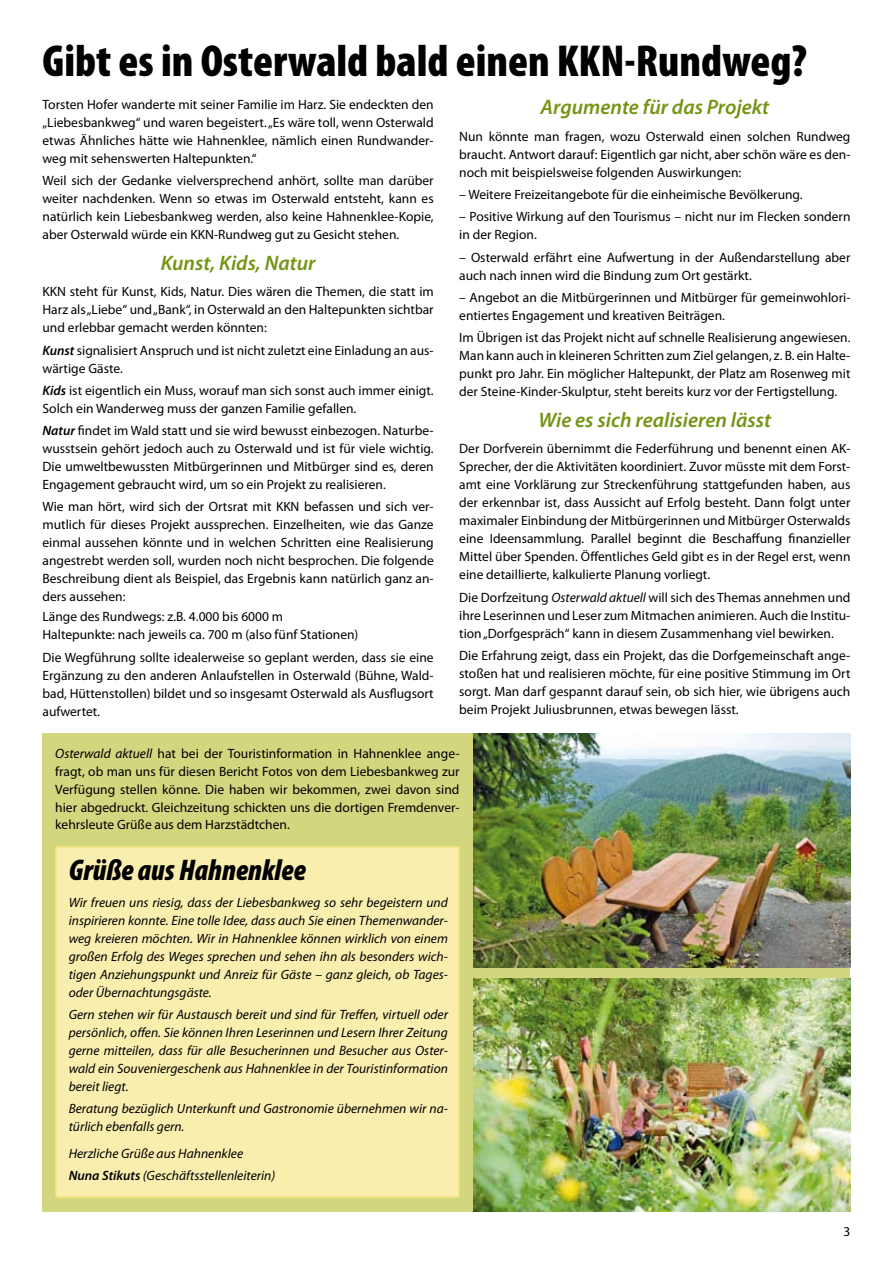
<style>
.page{position:relative;width:893px;height:1263px;background:#fff}
.page>*{position:absolute;margin:0;border:0;box-sizing:border-box;transform-origin:0 0}
.t1{font:900 condensed 45px "Myriad Pro";color:#000}
.t2{font:italic 900 condensed 30px "Myriad Pro";color:#000}
.t3{font:italic 600 21px "Myriad Pro";color:#739513}
.t4{font:13.5px/18px "Myriad Pro";color:#000;text-align:justify}
.t5{font:italic 13.5px/18px "Myriad Pro";color:#000;text-align:justify}
.s1{font-weight:600;font-style:italic}
.s2{font-style:italic}
.s3{font-weight:600}
</style>
<div class="page">
<div style="left:43px;top:733px;width:807px;height:479px;background:#d2d67f"></div>
<div style="left:55px;top:846px;width:405px;height:352px;background:#faeeaf;border:2px solid #f7e57f"></div>
<img style="left:473px;top:733px;width:378px;height:234px">
<img style="left:473px;top:978px;width:378px;height:234px">
<h1 class="t1" style="left:43px;top:36px;width:766px">Gibt es in Osterwald bald einen KKN-Rundweg?</h1>
<p class="t4" style="left:43px;top:95px;width:393px">Torsten Hofer wanderte mit seiner Familie im Harz. Sie endeckten den „Liebesbankweg“ und waren begeistert. „Es wäre toll, wenn Osterwald etwas Ähnliches hätte wie Hahnenklee, nämlich einen Rundwander&shy;weg mit sehenswerten Haltepunkten.“</p>
<p class="t4" style="left:43px;top:171px;width:393px">Weil sich der Gedanke vielversprechend anhört, sollte man darüber weiter nachdenken. Wenn so etwas im Osterwald entsteht, kann es natürlich kein Liebesbankweg werden, also keine Hahnenklee-Kopie, aber Osterwald würde ein KKN-Rundweg gut zu Gesicht stehen.</p>
<h3 class="t3" style="left:161px;top:249px;width:156px">Kunst, Kids, Natur</h3>
<p class="t4" style="left:43px;top:283px;width:393px">KKN steht für Kunst, Kids, Natur. Dies wären die Themen, die statt im Harz als „Liebe“ und „Bank“, in Osterwald an den Haltepunkten sichtbar und erlebbar gemacht werden könnten:</p>
<p class="t4" style="left:43px;top:341px;width:393px"><span class="s1">Kunst</span> signalisiert Anspruch und ist nicht zuletzt eine Einladung an aus&shy;wärtige Gäste.</p>
<p class="t4" style="left:43px;top:381px;width:393px"><span class="s1">Kids</span> ist eigentlich ein Muss, worauf man sich sonst auch immer einigt.<br>Solch ein Wanderweg muss der ganzen Familie gefallen.</p>
<p class="t4" style="left:43px;top:421px;width:393px"><span class="s1">Natur</span> findet im Wald statt und sie wird bewusst einbezogen. Naturbe&shy;wusstsein gehört jedoch auch zu Osterwald und ist für viele wichtig.<br>Die umweltbewussten Mitbürgerinnen und Mitbürger sind es, deren Engagement gebraucht wird, um so ein Projekt zu realisieren.</p>
<p class="t4" style="left:43px;top:497px;width:393px">Wie man hört, wird sich der Ortsrat mit KKN befassen und sich ver&shy;mutlich für dieses Projekt aussprechen. Einzelheiten, wie das Ganze einmal aussehen könnte und in welchen Schritten eine Realisierung angestrebt werden soll, wurden noch nicht besprochen. Die folgende Beschreibung dient als Beispiel, das Ergebnis kann natürlich ganz an&shy;ders aussehen:</p>
<p class="t4" style="left:43px;top:608px;width:317px">Länge des Rundwegs: z.B. 4.000 bis 6000 m<br>Haltepunkte: nach jeweils ca. 700 m (also fünf Stationen)</p>
<p class="t4" style="left:43px;top:648px;width:393px">Die Wegführung sollte idealerweise so geplant werden, dass sie eine Ergänzung zu den anderen Anlaufstellen in Osterwald (Bühne, Wald&shy;bad, Hüttenstollen) bildet und so insgesamt Osterwald als Ausflugsort aufwertet.</p>
<h3 class="t3" style="left:540px;top:94px;width:230px">Argumente für das Projekt</h3>
<p class="t4" style="left:459px;top:127px;width:393px">Nun könnte man fragen, wozu Osterwald einen solchen Rundweg braucht. Antwort darauf: Eigentlich gar nicht, aber schön wäre es den&shy;noch mit beispielsweise folgenden Auswirkungen:</p>
<p class="t4" style="left:459px;top:185px;width:345px">– Weitere Freizeitangebote für die einheimische Bevölkerung.</p>
<p class="t4" style="left:459px;top:208px;width:393px">– Positive Wirkung auf den Tourismus – nicht nur im Flecken sondern in der Region.</p>
<p class="t4" style="left:459px;top:248px;width:393px">– Osterwald erfährt eine Aufwertung in der Außendarstellung aber auch nach innen wird die Bindung zum Ort gestärkt.</p>
<p class="t4" style="left:459px;top:288px;width:393px">– Angebot an die Mitbürgerinnen und Mitbürger für gemeinwohlori&shy;entiertes Engagement und kreativen Beiträgen.</p>
<p class="t4" style="left:459px;top:328px;width:393px">Im Übrigen ist das Projekt nicht auf schnelle Realisierung angewiesen.<br>Man kann auch in kleineren Schritten zum Ziel gelangen, z. B. ein Halte&shy;punkt pro Jahr. Ein möglicher Haltepunkt, der Platz am Rosenweg mit der Steine-Kinder-Skulptur, steht bereits kurz vor der Fertigstellung.</p>
<h3 class="t3" style="left:539px;top:406px;width:234px">Wie es sich realisieren lässt</h3>
<p class="t4" style="left:459px;top:440px;width:393px">Der Dorfverein übernimmt die Federführung und benennt einen AK-Sprecher, der die Aktivitäten koordiniert. Zuvor müsste mit dem Forst&shy;amt eine Vorklärung zur Streckenführung stattgefunden haben, aus der erkennbar ist, dass Aussicht auf Erfolg besteht. Dann folgt unter maximaler Einbindung der Mitbürgerinnen und Mitbürger Osterwalds eine Ideensammlung. Parallel beginnt die Beschaffung finanzieller Mittel über Spenden. Öffentliches Geld gibt es in der Regel erst, wenn eine detaillierte, kalkulierte Planung vorliegt.</p>
<p class="t4" style="left:459px;top:588px;width:393px">Die Dorfzeitung <span class="s2">Osterwald aktuell</span> will sich des Themas annehmen und ihre Leserinnen und Leser zum Mitmachen animieren. Auch die Institu&shy;tion „Dorfgespräch“ kann in diesem Zusammenhang viel bewirken.</p>
<p class="t4" style="left:459px;top:646px;width:393px">Die Erfahrung zeigt, dass ein Projekt, das die Dorfgemeinschaft ange&shy;stoßen hat und realisieren möchte, für eine positive Stimmung im Ort sorgt. Man darf gespannt darauf sein, ob sich hier, wie übrigens auch beim Projekt Juliusbrunnen, etwas bewegen lässt.</p>
<p class="t4" style="left:55px;top:744px;width:406px"><span class="s2">Osterwald aktuell</span> hat bei der Touristinformation in Hahnenklee ange&shy;fragt, ob man uns für diesen Bericht Fotos von dem Liebesbankweg zur Verfügung stellen könne. Die haben wir bekommen, zwei davon sind hier abgedruckt. Gleichzeitung schickten uns die dortigen Fremdenver&shy;kehrsleute Grüße aus dem Harzstädtchen.</p>
<h2 class="t2" style="left:69px;top:854px;width:239px">Grüße aus Hahnenklee</h2>
<p class="t5" style="left:69px;top:893px;width:381px">Wir freuen uns riesig, dass der Liebesbankweg so sehr begeistern und inspirieren konnte. Eine tolle Idee, dass auch Sie einen Themenwander&shy;weg kreieren möchten. Wir in Hahnenklee können wirklich von einem großen Erfolg des Weges sprechen und sehen ihn als besonders wich&shy;tigen Anziehungspunkt und Anreiz für Gäste – ganz gleich, ob Tages&shy;oder Übernachtungsgäste.</p>
<p class="t5" style="left:69px;top:1005px;width:381px">Gern stehen wir für Austausch bereit und sind für Treffen, virtuell oder persönlich, offen. Sie können Ihren Leserinnen und Lesern Ihrer Zeitung gerne mitteilen, dass für alle Besucherinnen und Besucher aus Oster&shy;wald ein Souveniergeschenk aus Hahnenklee in der Touristinformation bereit liegt.</p>
<p class="t5" style="left:69px;top:1100px;width:381px">Beratung bezüglich Unterkunft und Gastronomie übernehmen wir na&shy;türlich ebenfalls gern.</p>
<p class="t5" style="left:69px;top:1142px;width:208px;line-height:22.2px">Herzliche Grüße aus Hahnenklee<br><span class="s3">Nuna Stikuts</span> (Geschäftsstellenleiterin)</p>
<p class="t4" style="left:843px;top:1222px;width:8px">3</p>
</div>
